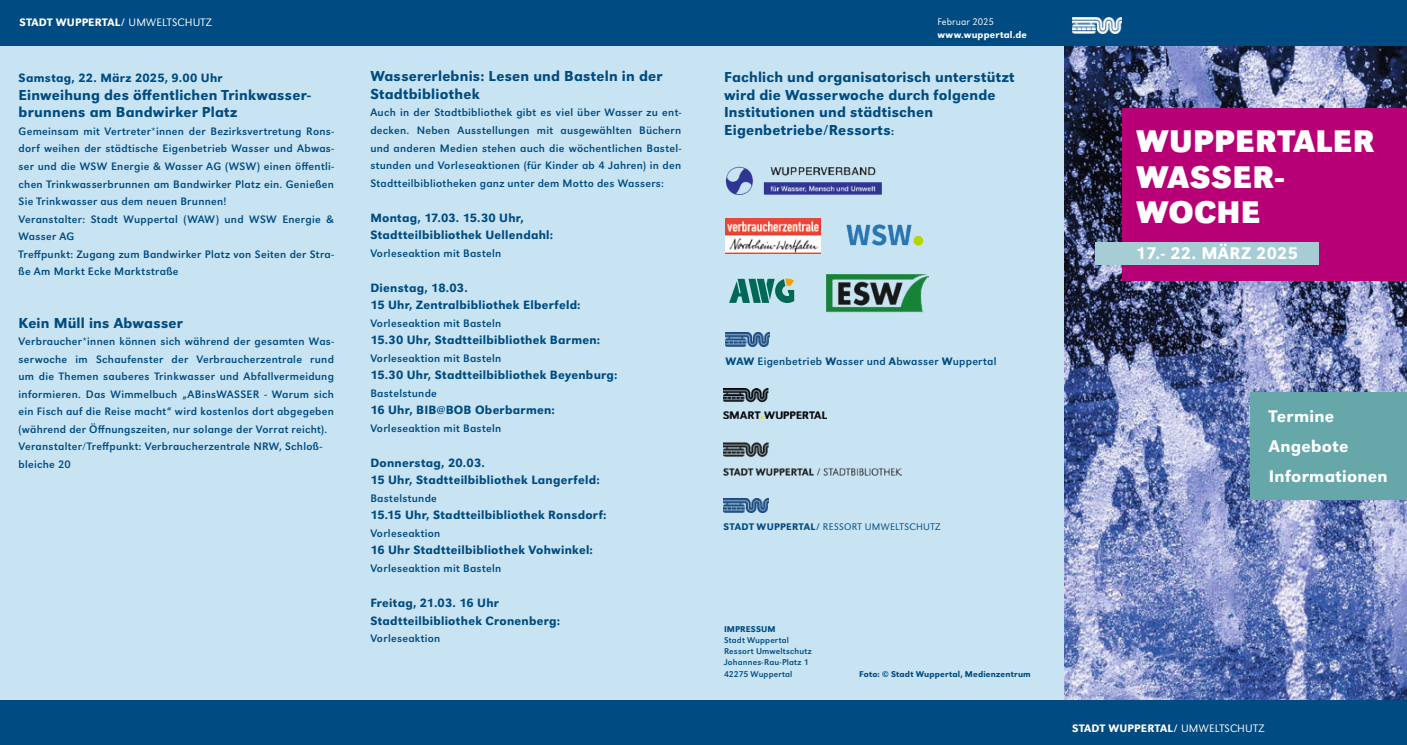
<style>
.page{position:relative;width:1407px;height:745px;background:#fff}
.page>*{position:absolute;margin:0;border:0;box-sizing:border-box;transform-origin:0 0}
.t1{font:700 32.5px/35.4px "URW Grotesk";letter-spacing:.01em;color:#fff}
.t2{font:500 17.5px/30px "URW Grotesk";letter-spacing:.015em;color:#fff}
.t3{font:500 15px/17.5px "URW Grotesk";letter-spacing:.015em;color:#004b81}
.t4{font:500 12.5px/17.5px "URW Grotesk";letter-spacing:.02em;color:#004b81}
.t5{font:11.25px/17.5px "URW Grotesk";letter-spacing:.025em;color:#004b81}
.t6{font:500 11.25px "URW Grotesk";letter-spacing:.015em;color:#fff}
.t7{font:300 10px "URW Grotesk";letter-spacing:.03em;color:#004b81}
.t8{font:500 10px "URW Grotesk";letter-spacing:.015em;color:#fff}
.t9{font:300 10px "URW Grotesk";letter-spacing:.01em;color:#fff}
.t10{font:8.75px/11.2px "URW Grotesk";letter-spacing:.02em;color:#004b81}
.t11{font:500 8.75px "URW Grotesk";letter-spacing:.02em;color:#004b81}
.s1{font-weight:300}
.s2{font-size:11.25px}
.s3{font-weight:500}
</style>
<div class="page">
<img style="left:1063px;top:46px;width:344px;height:653px">
<div style="left:1042px;top:0;width:365px;height:46px;background:#004b81"></div>
<div style="left:1042px;top:699px;width:365px;height:45px;background:#004b81"></div>
<div style="left:0;top:0;width:361px;height:744px;background:#c8e4f3"></div>
<div style="left:340px;top:0;width:372px;height:744px;background:#c8e4f3"></div>
<div style="left:691px;top:0;width:372px;height:744px;background:#c8e4f3"></div>
<div style="left:0;top:0;width:361px;height:46px;background:#004b81"></div>
<div style="left:340px;top:0;width:372px;height:46px;background:#004b81"></div>
<div style="left:691px;top:0;width:372px;height:46px;background:#004b81"></div>
<div style="left:0;top:699px;width:361px;height:45px;background:#004b81"></div>
<div style="left:340px;top:699px;width:372px;height:45px;background:#004b81"></div>
<div style="left:691px;top:699px;width:372px;height:45px;background:#004b81"></div>
<img style="left:1072px;top:18px;width:49px;height:15px">
<div style="left:1122px;top:108px;width:285px;height:173px;background:#b80076"></div>
<div style="left:1095px;top:242px;width:223px;height:23px;background:#a6cdd3"></div>
<div style="left:1250px;top:392px;width:157px;height:108px;background:#66a8aa"></div>
<img style="left:725px;top:167px;width:157px;height:27px">
<img style="left:725px;top:218px;width:95px;height:35px">
<img style="left:725px;top:332px;width:45px;height:14px">
<img style="left:724px;top:498px;width:45px;height:14px">
<img style="left:826px;top:275px;width:102px;height:38px">
<svg style="left:729px;top:278px;width:65px;height:25px"></svg>
<img style="left:724px;top:388px;width:102px;height:30px">
<img style="left:724px;top:442px;width:177px;height:33px">
<img style="left:847px;top:224px;width:77px;height:22px">
<p class="t6" style="left:19px;top:15px;width:194px">STADT WUPPERTAL/ <span class="s1">UMWELTSCHUTZ</span></p>
<p class="t4" style="left:19px;top:69px;width:205px">Samstag, 22. März 2025, 9.00 Uhr</p>
<h3 class="t3" style="left:19px;top:86px;width:294px">Einweihung des öffentlichen Trinkwasser&shy;brunnens am Bandwirker Platz</h3>
<p class="t5" style="left:19px;top:122px;width:317px">Gemeinsam mit Vertreter*innen der Bezirksvertretung Rons&shy;dorf weihen der städtische Eigenbetrieb Wasser und Abwas&shy;ser und die WSW Energie &amp; Wasser AG (WSW) einen öffentli&shy;chen Trinkwasserbrunnen am Bandwirker Platz ein. Genießen Sie Trinkwasser aus dem neuen Brunnen!<br>Veranstalter: Stadt Wuppertal (WAW) und WSW Energie &amp; Wasser AG<br>Treffpunkt: Zugang zum Bandwirker Platz von Seiten der Stra&shy;ße Am Markt Ecke Marktstraße</p>
<h3 class="t3" style="left:19px;top:314px;width:166px">Kein Müll ins Abwasser</h3>
<p class="t5" style="left:19px;top:332px;width:317px">Verbraucher*innen können sich während der gesamten Was&shy;serwoche im Schaufenster der Verbraucherzentrale rund um die Themen sauberes Trinkwasser und Abfallvermeidung informieren. Das Wimmelbuch „ABinsWASSER - Warum sich ein Fisch auf die Reise macht“ wird kostenlos dort abgegeben (während der Öffnungszeiten, nur solange der Vorrat reicht).<br>Veranstalter/Treffpunkt: Verbraucherzentrale NRW, Schloß&shy;bleiche 20</p>
<h3 class="t3" style="left:370px;top:68px;width:294px">Wassererlebnis: Lesen und Basteln in der<br>Stadtbibliothek</h3>
<p class="t5" style="left:370px;top:104px;width:312px;text-align:justify">Auch in der Stadtbibliothek gibt es viel über Wasser zu ent&shy;decken. Neben Ausstellungen mit ausgewählten Büchern und anderen Medien stehen auch die wöchentlichen Bastel&shy;stunden und Vorleseaktionen (für Kinder ab 4 Jahren) in den Stadtteilbibliotheken ganz unter dem Motto des Wassers:</p>
<p class="t4" style="left:370px;top:208px;width:184px">Montag, 17.03. 15.30 Uhr,<br>Stadtteilbibliothek Uellendahl:</p>
<p class="t5" style="left:370px;top:244px;width:132px">Vorleseaktion mit Basteln</p>
<p class="t4" style="left:370px;top:278px;width:212px">Dienstag, 18.03.<br>15 Uhr, Zentralbibliothek Elberfeld:</p>
<p class="t5" style="left:370px;top:314px;width:132px">Vorleseaktion mit Basteln</p>
<p class="t4" style="left:370px;top:331px;width:231px">15.30 Uhr, Stadtteilbibliothek Barmen:</p>
<p class="t5" style="left:370px;top:349px;width:132px">Vorleseaktion mit Basteln</p>
<p class="t4" style="left:370px;top:366px;width:249px">15.30 Uhr, Stadtteilbibliothek Beyenburg:</p>
<p class="t5" style="left:370px;top:384px;width:68px">Bastelstunde</p>
<p class="t4" style="left:370px;top:401px;width:186px">16 Uhr, BIB@BOB Oberbarmen:</p>
<p class="t5" style="left:370px;top:419px;width:132px">Vorleseaktion mit Basteln</p>
<p class="t4" style="left:370px;top:453px;width:231px">Donnerstag, 20.03.<br>15 Uhr, Stadtteilbibliothek Langerfeld:</p>
<p class="t5" style="left:370px;top:489px;width:68px">Bastelstunde</p>
<p class="t4" style="left:370px;top:506px;width:238px">15.15 Uhr, Stadtteilbibliothek Ronsdorf:</p>
<p class="t5" style="left:370px;top:524px;width:72px">Vorleseaktion</p>
<p class="t4" style="left:370px;top:541px;width:224px">16 Uhr Stadtteilbibliothek Vohwinkel:</p>
<p class="t5" style="left:370px;top:559px;width:132px">Vorleseaktion mit Basteln</p>
<p class="t4" style="left:370px;top:593px;width:191px">Freitag, 21.03. 16 Uhr<br>Stadtteilbibliothek Cronenberg:</p>
<p class="t5" style="left:370px;top:629px;width:72px">Vorleseaktion</p>
<p class="t9" style="left:937px;top:16px;width:58px">Februar 2025</p>
<p class="t8" style="left:937px;top:29px;width:91px">www.wuppertal.de</p>
<h3 class="t3" style="left:724px;top:68px;width:292px">Fachlich und organisatorisch unterstützt wird die Wasserwoche durch folgende Institutionen und städtischen Eigenbetriebe/Ressorts<span class="s2">:</span></h3>
<p class="t5" style="left:725px;top:352px;width:272px"><span class="s3">WAW</span> Eigenbetrieb <span class="s3">W</span>asser und <span class="s3">A</span>bwasser <span class="s3">W</span>uppertal</p>
<p class="t7" style="left:723px;top:520px;width:218px"><span class="s3">STADT WUPPERTAL/</span> RESSORT UMWELTSCHUTZ</p>
<p class="t11" style="left:724px;top:623px;width:53px">IMPRESSUM</p>
<p class="t10" style="left:724px;top:634px;width:89px">Stadt Wuppertal<br>Ressort Umweltschutz<br>Johannes-Rau-Platz 1<br>42275 Wuppertal</p>
<p class="t11" style="left:859px;top:668px;width:173px">Foto: © Stadt Wuppertal, Medienzentrum</p>
<h1 class="t1" style="left:1136px;top:123px;width:241px">WUPPERTALER<br>WASSER-<br>WOCHE</h1>
<h2 class="t2" style="left:1136px;top:238px;width:164px">17.- 22. MÄRZ 2025</h2>
<h2 class="t2" style="left:1269px;top:401px;width:120px">Termine<br>Angebote<br>Informationen</h2>
<p class="t6" style="left:1072px;top:720px;width:194px">STADT WUPPERTAL/ <span class="s1">UMWELTSCHUTZ</span></p>
</div>
